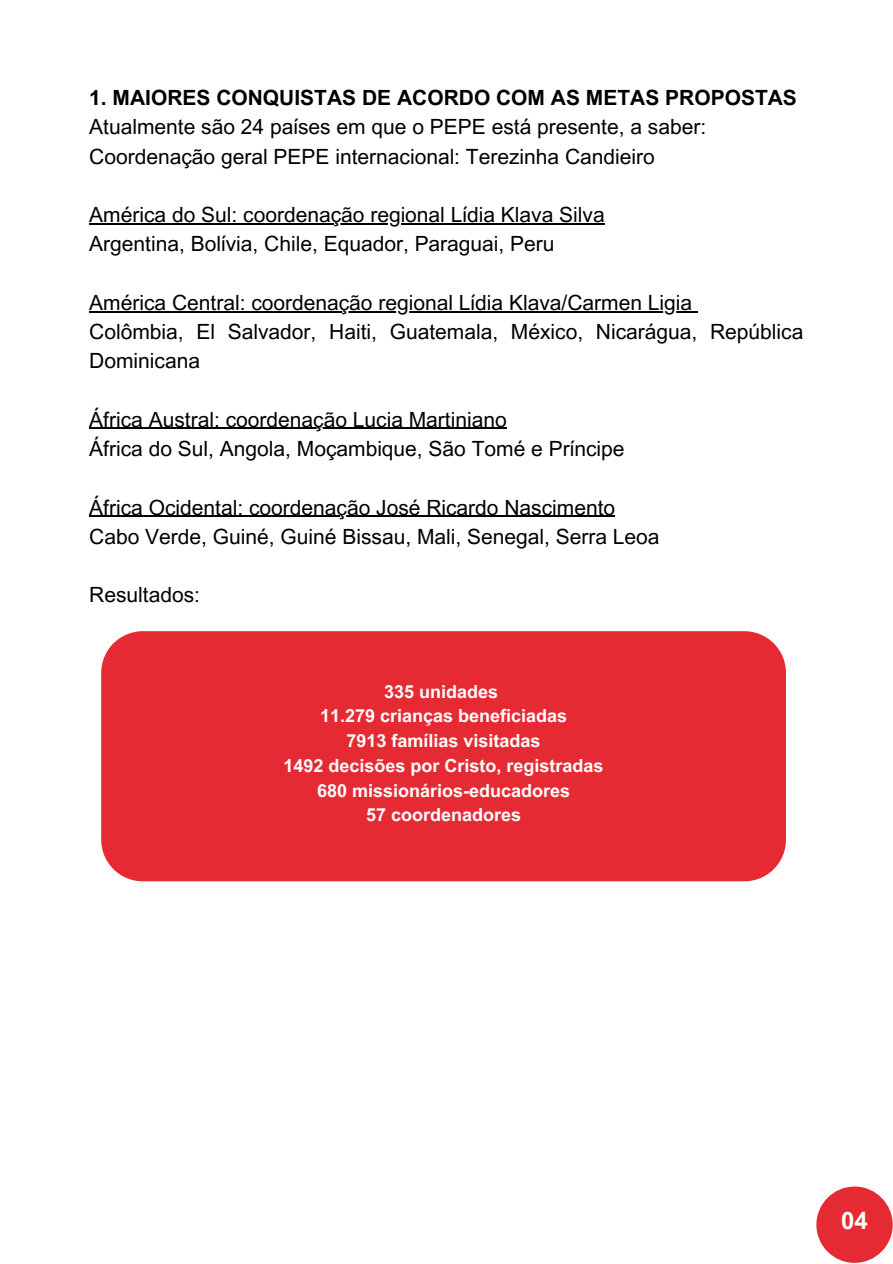
<style>
.page{position:relative;width:893px;height:1264px;background:#fff}
.page>*{position:absolute;margin:0;border:0;box-sizing:border-box;transform-origin:0 0}
.t1{font:700 24px "Arial MT Pro";color:#fff}
.t2{font:21px/29.2px "Arial MT Pro";color:#000}
.t3{font:700 21px "Arial MT Pro";color:#000}
.t4{font:700 18px "Arial MT Pro";color:#fff}
</style>
<div class="page">
<div style="left:101px;top:631px;width:684px;height:250px;background:#e62a33"></div>
<hr style="left:89px;top:223px;width:515px;height:1px;background:#000">
<hr style="left:89px;top:311px;width:603px;height:1px;background:#000">
<hr style="left:89px;top:428px;width:417px;height:1px;background:#000">
<hr style="left:89px;top:515px;width:526px;height:2px;background:#000">
<div style="left:816px;top:1186px;width:76px;height:76px;background:#e62a33;border-radius:50%"></div>
<p class="t3" style="left:89px;top:90px;width:709px">1. MAIORES CONQUISTAS DE ACORDO COM AS METAS PROPOSTAS</p>
<p class="t2" style="left:89px;top:115px;width:618px">Atualmente são 24 países em que o PEPE está presente, a saber:</p>
<p class="t2" style="left:89px;top:144px;width:567px">Coordenação geral PEPE internacional: Terezinha Candieiro</p>
<p class="t2" style="left:89px;top:203px;width:517px">América do Sul: coordenação regional Lídia Klava Silva</p>
<p class="t2" style="left:89px;top:232px;width:467px">Argentina, Bolívia, Chile, Equador, Paraguai, Peru</p>
<p class="t2" style="left:89px;top:290px;width:604px">América Central: coordenação regional Lídia Klava/Carmen Ligia</p>
<p class="t2" style="left:89px;top:320px;width:715px">Colômbia, El Salvador, Haiti, Guatemala, México, Nicarágua, República<br>Dominicana</p>
<p class="t2" style="left:89px;top:407px;width:419px">África Austral: coordenação Lucia Martiniano</p>
<p class="t2" style="left:89px;top:436px;width:536px">África do Sul, Angola, Moçambique, São Tomé e Príncipe</p>
<p class="t2" style="left:89px;top:495px;width:527px">África Ocidental: coordenação José Ricardo Nascimento</p>
<p class="t2" style="left:89px;top:524px;width:571px">Cabo Verde, Guiné, Guiné Bissau, Mali, Senegal, Serra Leoa</p>
<p class="t2" style="left:89px;top:583px;width:112px">Resultados:</p>
<p class="t4" style="left:384px;top:684px;width:115px">335 unidades</p>
<p class="t4" style="left:320px;top:709px;width:248px">11.279 crianças beneficiadas</p>
<p class="t4" style="left:346px;top:734px;width:195px">7913 famílias visitadas</p>
<p class="t4" style="left:283px;top:758px;width:321px">1492 decisões por Cristo, registradas</p>
<p class="t4" style="left:317px;top:783px;width:254px">680 missionários-educadores</p>
<p class="t4" style="left:366px;top:808px;width:156px">57 coordenadores</p>
<p class="t1" style="left:841px;top:1211px;width:28px">04</p>
</div>
